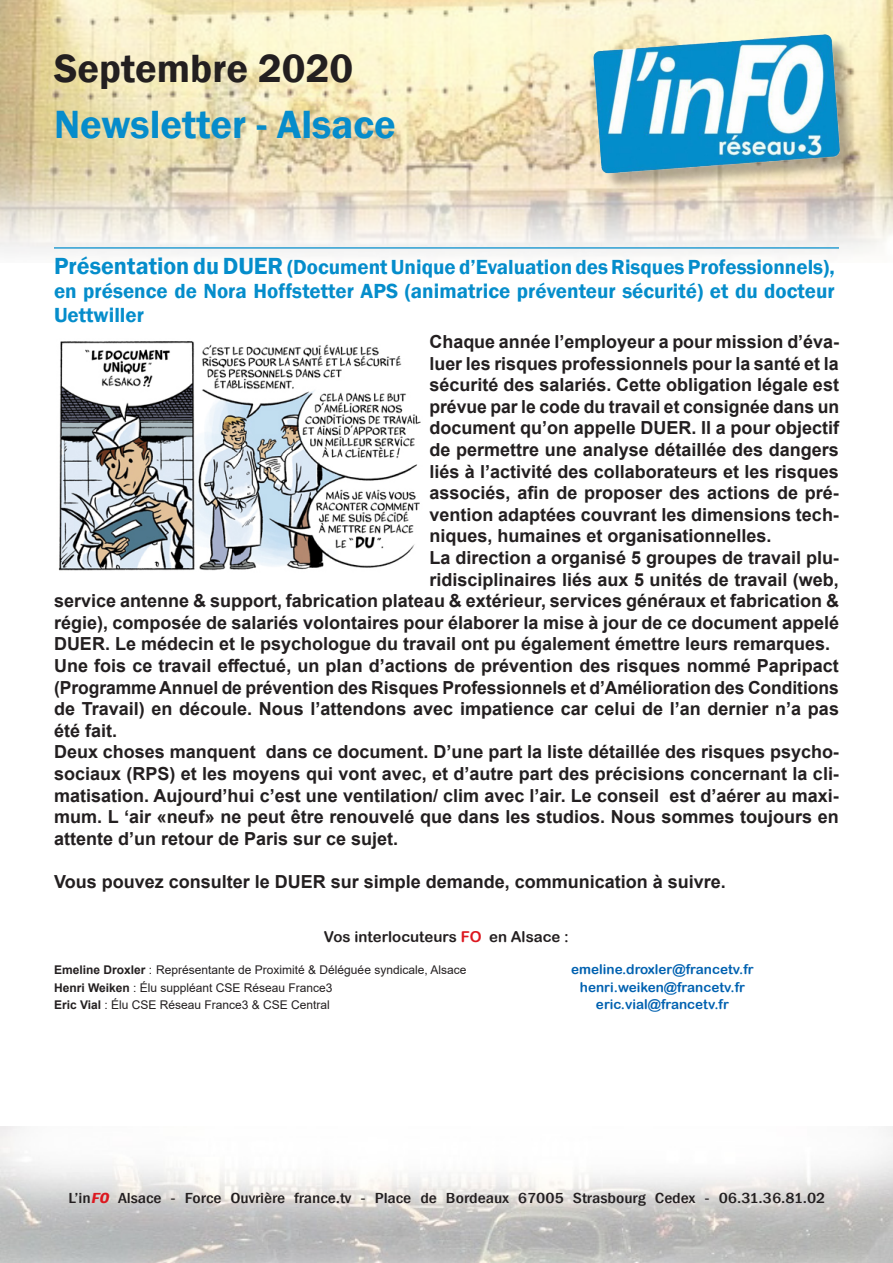
<style>
.page{position:relative;width:893px;height:1263px;background:#fff}
.page>*{position:absolute;margin:0;border:0;box-sizing:border-box;transform-origin:0 0}
.t1{font:600 40.5px "Franklin Gothic";color:#068ccb}
.t2{font:600 40.5px "Franklin Gothic";color:#231f20}
.TITRE{font:600 21px/24px "Franklin Gothic";color:#058dcb;text-align:justify}
.Texte_normal{font:700 18px/21.6px "Arial";color:#231f20;text-align:justify}
.t3{font:500 condensed 15px "Franklin Gothic";color:#231f20;scale:1.2 1}
.t4{font:15px "Arial Rounded MT Bold";color:#231f20}
.t5{font:13.5px "Arial Rounded MT Bold";color:#0161b0}
.t6{font:12px "Arial";color:#231f20}
.s1{font-size:24px}
.s2{color:#dc1820}
.s3{font-weight:700}
.s4{font-weight:600;font-style:italic;color:#dc1820}
</style>
<div class="page">
<img style="left:1px;top:0;width:892px;height:255px">
<img style="left:1px;top:1126px;width:892px;height:137px">
<div style="left:596px;top:37px;width:262px;height:154px;background:#231f20;opacity:.33"></div>
<img style="left:590px;top:31px;width:261px;height:147px">
<hr style="left:54px;top:247px;width:785px;height:2px;background:#058dcb">
<img style="left:58px;top:341px;width:363px;height:230px">
<h1 class="t2" style="left:54px;top:44px;width:301px">Septembre 2020</h1>
<h1 class="t1" style="left:54px;top:99px;width:343px">Newsletter - Alsace</h1>
<p class="TITRE" style="left:54px;top:255px;width:782px"><span class="s1">Présentation du DUER</span> (Document Unique d’Evaluation des Risques Professionnels), en présence de Nora Hoffstetter APS (animatrice préventeur sécurité) et du docteur Uettwiller</p>
<p class="Texte_normal" style="left:429px;top:331px;width:411px">Chaque année l’employeur a pour mission d’éva&shy;luer les risques professionnels pour la santé et la sécurité des salariés. Cette obligation légale est prévue par le code du travail et consignée dans un document qu’on appelle DUER. Il a pour objectif de permettre une analyse détaillée des dangers liés à l’activité des collaborateurs et les risques associés, afin de proposer des actions de pré&shy;vention adaptées couvrant les dimensions tech&shy;niques, humaines et organisationnelles.</p>
<p class="Texte_normal" style="left:429px;top:547px;width:411px">La direction a organisé 5 groupes de travail plu-</p>
<p class="Texte_normal" style="left:429px;top:569px;width:411px">ridisciplinaires liés aux 5 unités de travail (web,</p>
<p class="Texte_normal" style="left:54px;top:590px;width:786px">service antenne &amp; support, fabrication plateau &amp; extérieur, services généraux et fabrication &amp;</p>
<p class="Texte_normal" style="left:54px;top:612px;width:786px">régie), composée de salariés volontaires pour élaborer la mise à jour de ce document appelé</p>
<p class="Texte_normal" style="left:54px;top:633px;width:778px">DUER. Le médecin et le psychologue du travail ont pu également émettre leurs remarques.</p>
<p class="Texte_normal" style="left:54px;top:655px;width:786px">Une fois ce travail effectué, un plan d’actions de prévention des risques nommé Papripact (Programme Annuel de prévention des Risques Professionnels et d’Amélioration des Conditions de Travail) en découle. Nous l’attendons avec impatience car celui de l’an dernier n’a pas été fait.</p>
<p class="Texte_normal" style="left:54px;top:741px;width:786px">Deux choses manquent dans ce document. D’une part la liste détaillée des risques psycho&shy;sociaux (RPS) et les moyens qui vont avec, et d’autre part des précisions concernant la cli&shy;matisation. Aujourd’hui c’est une ventilation/ clim avec l’air. Le conseil est d’aérer au maxi&shy;mum. L ‘air «neuf» ne peut être renouvelé que dans les studios. Nous sommes toujours en attente d’un retour de Paris sur ce sujet.</p>
<p class="Texte_normal" style="left:54px;top:871px;width:673px">Vous pouvez consulter le DUER sur simple demande, communication à suivre.</p>
<p class="t4" style="left:324px;top:928px;width:247px">Vos interlocuteurs <span class="s2">FO</span> en Alsace :</p>
<p class="t6" style="left:54px;top:962px;width:414px"><span class="s3">Emeline Droxler</span> : Représentante de Proximité &amp; Déléguée syndicale, Alsace</p>
<p class="t5" style="left:571px;top:962px;width:184px">emeline.droxler@francetv.fr</p>
<p class="t6" style="left:54px;top:979px;width:280px"><span class="s3">Henri Weiken</span> : Élu suppléant CSE Réseau France3</p>
<p class="t5" style="left:580px;top:979px;width:167px">henri.weiken@francetv.fr</p>
<p class="t6" style="left:54px;top:996px;width:277px"><span class="s3">Eric Vial</span> : Élu CSE Réseau France3 &amp; CSE Central</p>
<p class="t5" style="left:596px;top:996px;width:135px">eric.vial@francetv.fr</p>
<p class="t3" style="left:69px;top:1188px;width:632px">L’in<span class="s4">FO</span> Alsace - Force Ouvrière france.tv - Place de Bordeaux 67005 Strasbourg Cedex - 06.31.36.81.02</p>
</div>
